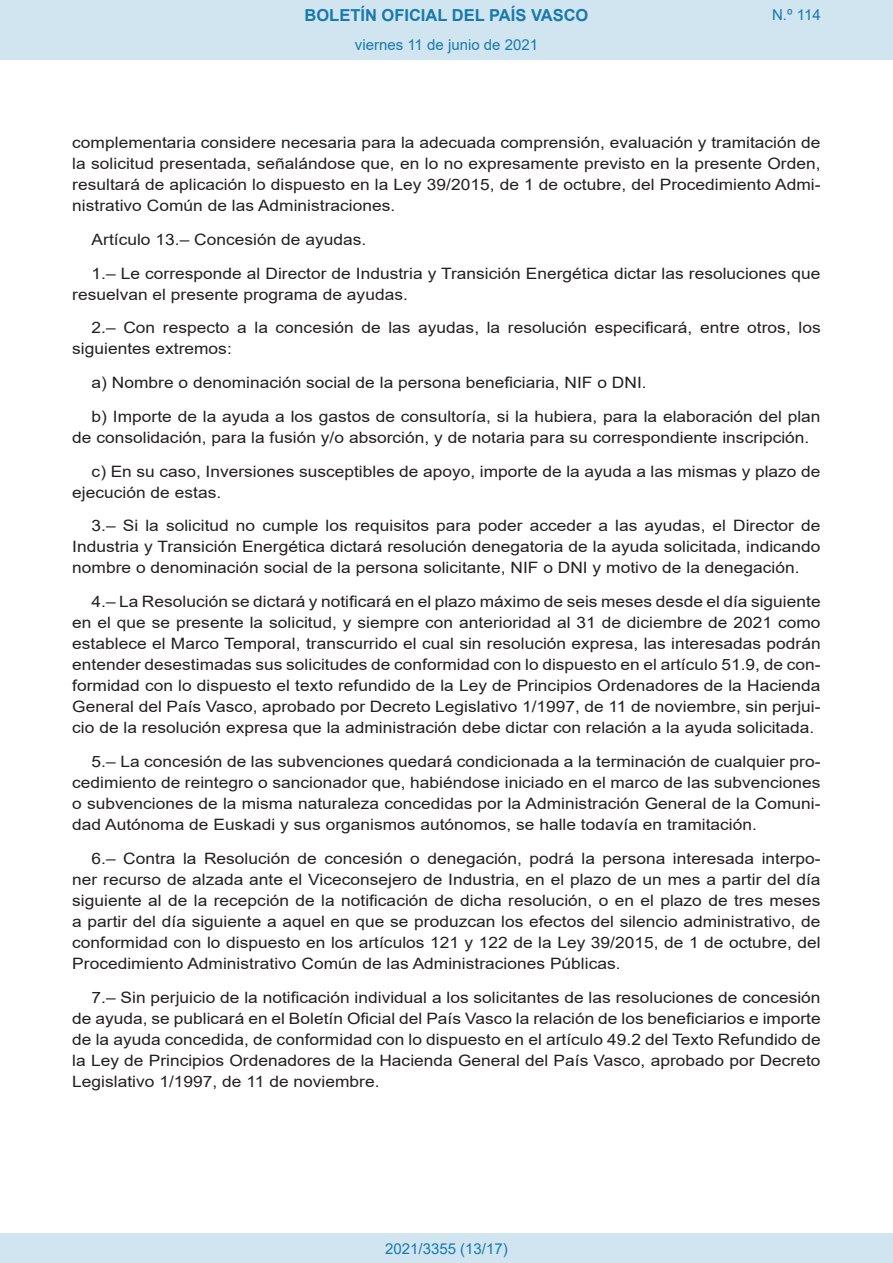
<style>
.page{position:relative;width:893px;height:1263px;background:#fff}
.page>*{position:absolute;margin:0;border:0;box-sizing:border-box;transform-origin:0 0}
.t1{font:700 16.5px "Arial";color:#1879ad}
.BOPVDetalle{font:15.6px/21px "Arial";color:#231f20;text-align:justify;scale:1.11 1}
.Paginacion_Centro{font:15px "Arial";color:#1879ad}
</style>
<div class="page">
<div style="left:0;top:0;width:893px;height:60px;background:#d0e5f0"></div>
<div style="left:0;top:1233px;width:893px;height:30px;background:#d0e5f0"></div>
<p class="t1" style="left:305px;top:3px;width:285px">BOLETÍN OFICIAL DEL PAÍS VASCO</p>
<p class="Paginacion_Centro" style="left:355px;top:35px;width:185px">viernes 11 de junio de 2021</p>
<p class="Paginacion_Centro" style="left:772px;top:5px;width:50px">N.º 114</p>
<p class="BOPVDetalle" style="left:72px;top:132px;width:676px">complementaria considere necesaria para la adecuada comprensión, evaluación y tramitación de la solicitud presentada, señalándose que, en lo no expresamente previsto en la presente Orden, resultará de aplicación lo dispuesto en la Ley 39/2015, de 1 de octubre, del Procedimiento Admi&shy;nistrativo Común de las Administraciones.</p>
<p class="BOPVDetalle" style="left:92px;top:229px;width:249px">Artículo 13.– Concesión de ayudas.</p>
<p class="BOPVDetalle" style="left:72px;top:263px;width:676px;text-indent:19px">1.– Le corresponde al Director de Industria y Transición Energética dictar las resoluciones que resuelvan el presente programa de ayudas.</p>
<p class="BOPVDetalle" style="left:72px;top:317px;width:676px;text-indent:19px">2.– Con respecto a la concesión de las ayudas, la resolución especificará, entre otros, los siguientes extremos:</p>
<p class="BOPVDetalle" style="left:92px;top:372px;width:502px">a) Nombre o denominación social de la persona beneficiaria, NIF o DNI.</p>
<p class="BOPVDetalle" style="left:72px;top:406px;width:676px;text-indent:19px">b) Importe de la ayuda a los gastos de consultoría, si la hubiera, para la elaboración del plan de consolidación, para la fusión y/o absorción, y de notaria para su correspondiente inscripción.</p>
<p class="BOPVDetalle" style="left:72px;top:461px;width:675px;text-indent:19px">c) En su caso, Inversiones susceptibles de apoyo, importe de la ayuda a las mismas y plazo de ejecución de estas.</p>
<p class="BOPVDetalle" style="left:72px;top:515px;width:676px;text-indent:19px">3.– Si la solicitud no cumple los requisitos para poder acceder a las ayudas, el Director de Industria y Transición Energética dictará resolución denegatoria de la ayuda solicitada, indicando nombre o denominación social de la persona solicitante, NIF o DNI y motivo de la denegación.</p>
<p class="BOPVDetalle" style="left:72px;top:591px;width:676px;text-indent:19px">4.– La Resolución se dictará y notificará en el plazo máximo de seis meses desde el día siguiente en el que se presente la solicitud, y siempre con anterioridad al 31 de diciembre de 2021 como establece el Marco Temporal, transcurrido el cual sin resolución expresa, las interesadas podrán entender desestimadas sus solicitudes de conformidad con lo dispuesto en el artículo 51.9, de con&shy;formidad con lo dispuesto el texto refundido de la Ley de Principios Ordenadores de la Hacienda General del País Vasco, aprobado por Decreto Legislativo 1/1997, de 11 de noviembre, sin perjui&shy;cio de la resolución expresa que la administración debe dictar con relación a la ayuda solicitada.</p>
<p class="BOPVDetalle" style="left:72px;top:751px;width:676px;text-indent:19px">5.– La concesión de las subvenciones quedará condicionada a la terminación de cualquier pro&shy;cedimiento de reintegro o sancionador que, habiéndose iniciado en el marco de las subvenciones o subvenciones de la misma naturaleza concedidas por la Administración General de la Comuni&shy;dad Autónoma de Euskadi y sus organismos autónomos, se halle todavía en tramitación.</p>
<p class="BOPVDetalle" style="left:72px;top:848px;width:676px;text-indent:19px">6.– Contra la Resolución de concesión o denegación, podrá la persona interesada interpo&shy;ner recurso de alzada ante el Viceconsejero de Industria, en el plazo de un mes a partir del día siguiente al de la recepción de la notificación de dicha resolución, o en el plazo de tres meses a partir del día siguiente a aquel en que se produzcan los efectos del silencio administrativo, de conformidad con lo dispuesto en los artículos 121 y 122 de la Ley 39/2015, de 1 de octubre, del Procedimiento Administrativo Común de las Administraciones Públicas.</p>
<p class="BOPVDetalle" style="left:72px;top:986px;width:676px;text-indent:19px">7.– Sin perjuicio de la notificación individual a los solicitantes de las resoluciones de concesión de ayuda, se publicará en el Boletín Oficial del País Vasco la relación de los beneficiarios e importe de la ayuda concedida, de conformidad con lo dispuesto en el artículo 49.2 del Texto Refundido de la Ley de Principios Ordenadores de la Hacienda General del País Vasco, aprobado por Decreto Legislativo 1/1997, de 11 de noviembre.</p>
<p class="Paginacion_Centro" style="left:385px;top:1238px;width:124px">2021/3355 (13/17)</p>
</div>
